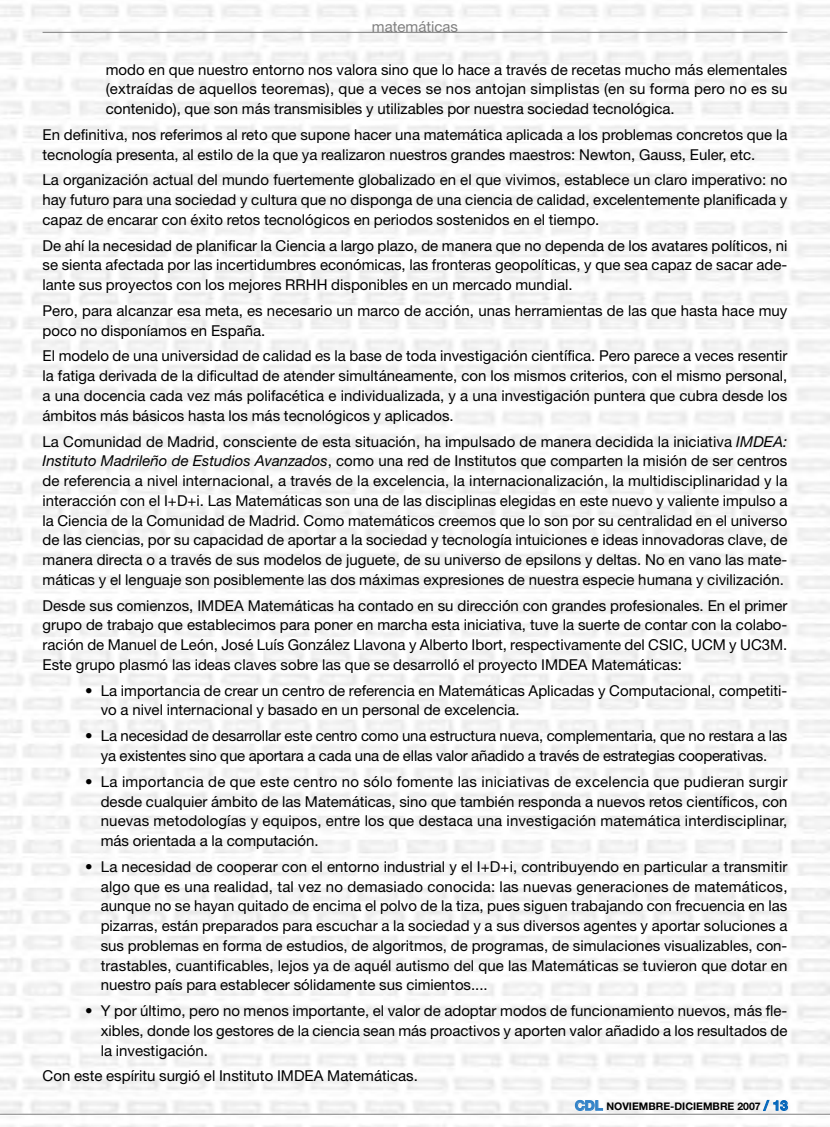
<style>
.page{position:relative;width:830px;height:1127px;background:#fff}
.page>*{position:absolute;margin:0;border:0;box-sizing:border-box;transform-origin:0 0}
.t1{font:15px/19.8px "Helvetica Neue";color:#000;text-align:justify}
.t2{font:15px "Helvetica Neue";color:#808080}
.t3{font:700 10.5px "Helvetica Neue";color:#000}
.s1{font-style:italic}
.s2{font-size:13.5px;color:#3383c8}
.s3{font-size:13.5px;color:#0064ba}
</style>
<div class="page">
<hr style="left:43px;top:32px;width:744px;height:1px;background:#808080">
<hr style="left:0;top:1114px;width:829px;height:1px;background:#808080">
<p class="t2" style="left:372px;top:21px;width:88px">matemáticas</p>
<p class="t1" style="left:106px;top:61px;width:682px">modo en que nuestro entorno nos valora sino que lo hace a través de recetas mucho más elementales (extraídas de aquellos teoremas), que a veces se nos antojan simplistas (en su forma pero no es su contenido), que son más transmisibles y utilizables por nuestra sociedad tecnológica.</p>
<p class="t1" style="left:43px;top:126px;width:746px">En definitiva, nos referimos al reto que supone hacer una matemática aplicada a los problemas concretos que la tecnología presenta, al estilo de la que ya realizaron nuestros grandes maestros: Newton, Gauss, Euler, etc.</p>
<p class="t1" style="left:43px;top:172px;width:746px">La organización actual del mundo fuertemente globalizado en el que vivimos, establece un claro imperativo: no hay futuro para una sociedad y cultura que no disponga de una ciencia de calidad, excelentemente planificada y capaz de encarar con éxito retos tecnológicos en periodos sostenidos en el tiempo.</p>
<p class="t1" style="left:43px;top:237px;width:746px">De ahí la necesidad de planificar la Ciencia a largo plazo, de manera que no dependa de los avatares políticos, ni se sienta afectada por las incertidumbres económicas, las fronteras geopolíticas, y que sea capaz de sacar ade&shy;lante sus proyectos con los mejores RRHH disponibles en un mercado mundial.</p>
<p class="t1" style="left:43px;top:302px;width:746px">Pero, para alcanzar esa meta, es necesario un marco de acción, unas herramientas de las que hasta hace muy poco no disponíamos en España.</p>
<p class="t1" style="left:43px;top:348px;width:746px">El modelo de una universidad de calidad es la base de toda investigación científica. Pero parece a veces resentir la fatiga derivada de la dificultad de atender simultáneamente, con los mismos criterios, con el mismo personal, a una docencia cada vez más polifacética e individualizada, y a una investigación puntera que cubra desde los ámbitos más básicos hasta los más tecnológicos y aplicados.</p>
<p class="t1" style="left:43px;top:433px;width:746px">La Comunidad de Madrid, consciente de esta situación, ha impulsado de manera decidida la iniciativa <span class="s1">IMDEA:<br>Instituto Madrileño de Estudios Avanzados</span>, como una red de Institutos que comparten la misión de ser centros de referencia a nivel internacional, a través de la excelencia, la internacionalización, la multidisciplinaridad y la interacción con el I+D+i. Las Matemáticas son una de las disciplinas elegidas en este nuevo y valiente impulso a la Ciencia de la Comunidad de Madrid. Como matemáticos creemos que lo son por su centralidad en el universo de las ciencias, por su capacidad de aportar a la sociedad y tecnología intuiciones e ideas innovadoras clave, de manera directa o a través de sus modelos de juguete, de su universo de epsilons y deltas. No en vano las mate&shy;máticas y el lenguaje son posiblemente las dos máximas expresiones de nuestra especie humana y civilización.</p>
<p class="t1" style="left:43px;top:597px;width:746px">Desde sus comienzos, IMDEA Matemáticas ha contado en su dirección con grandes profesionales. En el primer grupo de trabajo que establecimos para poner en marcha esta iniciativa, tuve la suerte de contar con la colabo&shy;ración de Manuel de León, José Luís González Llavona y Alberto Ibort, respectivamente del CSIC, UCM y UC3M.<br>Este grupo plasmó las ideas claves sobre las que se desarrolló el proyecto IMDEA Matemáticas:</p>
<p class="t1" style="left:101px;top:682px;width:688px;text-indent:-16px">• La importancia de crear un centro de referencia en Matemáticas Aplicadas y Computacional, competiti&shy;vo a nivel internacional y basado en un personal de excelencia.</p>
<p class="t1" style="left:85px;top:727px;width:703px;text-align:center">• La necesidad de desarrollar este centro como una estructura nueva, complementaria, que no restara a las ya existentes sino que aportara a cada una de ellas valor añadido a través de estrategias cooperativas.</p>
<p class="t1" style="left:101px;top:773px;width:688px;text-indent:-16px">• La importancia de que este centro no sólo fomente las iniciativas de excelencia que pudieran surgir desde cualquier ámbito de las Matemáticas, sino que también responda a nuevos retos científicos, con nuevas metodologías y equipos, entre los que destaca una investigación matemática interdisciplinar, más orientada a la computación.</p>
<p class="t1" style="left:101px;top:858px;width:688px;text-indent:-16px">• La necesidad de cooperar con el entorno industrial y el I+D+i, contribuyendo en particular a transmitir algo que es una realidad, tal vez no demasiado conocida: las nuevas generaciones de matemáticos, aunque no se hayan quitado de encima el polvo de la tiza, pues siguen trabajando con frecuencia en las pizarras, están preparados para escuchar a la sociedad y a sus diversos agentes y aportar soluciones a sus problemas en forma de estudios, de algoritmos, de programas, de simulaciones visualizables, con&shy;trastables, cuantificables, lejos ya de aquél autismo del que las Matemáticas se tuvieron que dotar en nuestro país para establecer sólidamente sus cimientos....</p>
<p class="t1" style="left:101px;top:1002px;width:688px;text-indent:-16px">• Y por último, pero no menos importante, el valor de adoptar modos de funcionamiento nuevos, más fle&shy;xibles, donde los gestores de la ciencia sean más proactivos y aporten valor añadido a los resultados de la investigación.</p>
<p class="t1" style="left:43px;top:1068px;width:376px">Con este espíritu surgió el Instituto IMDEA Matemáticas.</p>
<p class="t3" style="left:574px;top:1103px;width:214px"><span class="s2">CDL</span> NOVIEMBRE-DICIEMBRE 2007 <span class="s3">/ 13</span></p>
</div>
